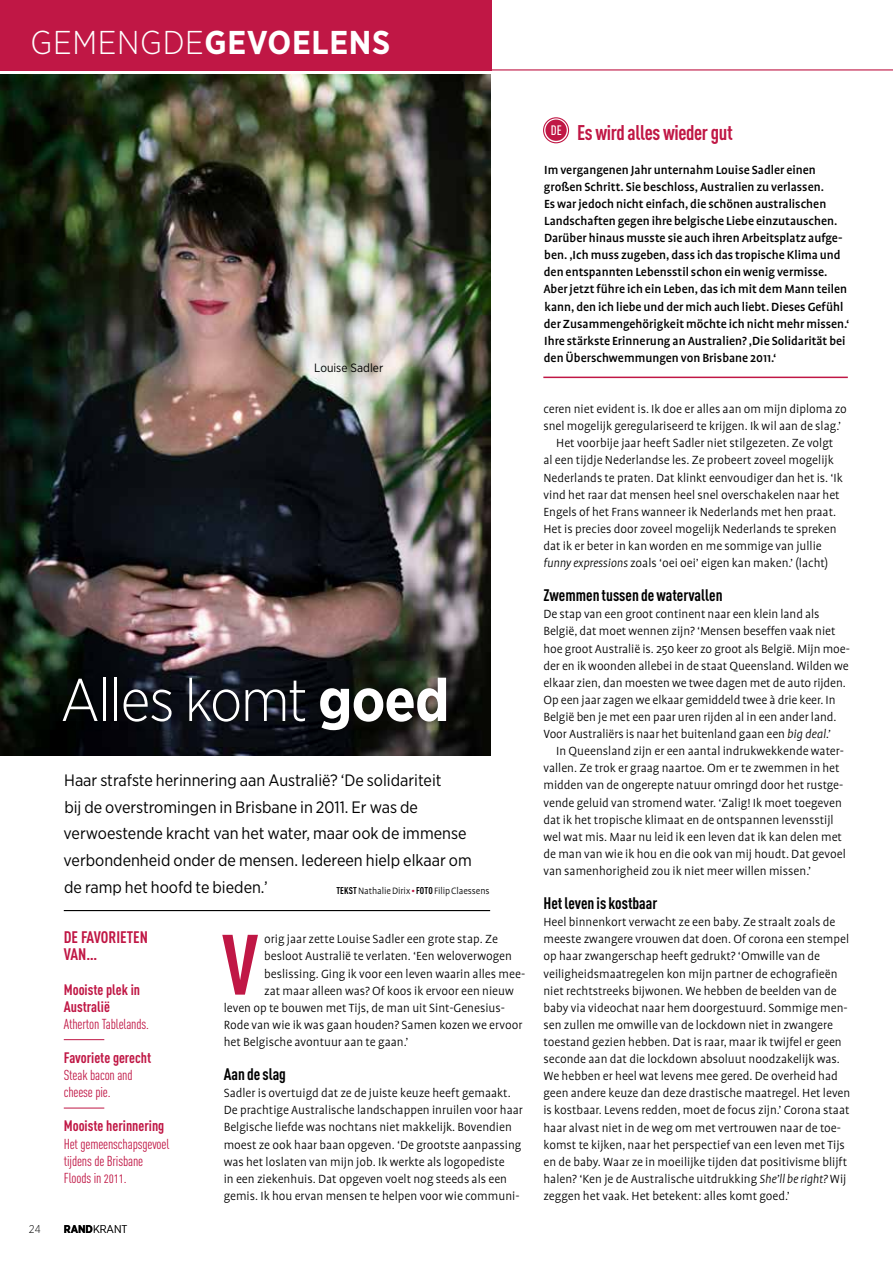
<style>
.page{position:relative;width:893px;height:1263px;background:#fff}
.page>*{position:absolute;margin:0;border:0;box-sizing:border-box;transform-origin:0 0}
.t1{font:700 condensed 84px "DINOT";color:#c01745}
.t2{font:300 60px "Gotham Narrow";letter-spacing:-.025em;color:#fff}
.t3{font:700 33px "Gotham Narrow";letter-spacing:.02em;color:#fff}
.t4{font:700 condensed 21px "DINOT";letter-spacing:-.02em;color:#c01745}
.t5{font:16.5px/27px "Gotham Narrow";color:#000}
.t6{font:700 condensed 16.5px "DINOT";color:#000}
.t7{font:700 condensed 16.5px/17.1px "DINOT";color:#c01745}
.t8{font:700 condensed 15px/17.1px "DINOT";color:#c01745}
.t9{font:condensed 14.25px/17.1px "DINOT";letter-spacing:-.01em;color:#c01745}
.t10{font:300 13.5px/17.1px "Profile";color:#000}
.t11{font:500 13.5px/17.1px "Profile";color:#000}
.t12{font:500 condensed 13.5px "DINOT";color:#fff}
.t13{font:12px "Gotham Narrow";color:#000}
.t14{font:300 11.25px "Gotham Narrow";color:#000}
.t15{font:300 10.5px "Profile";letter-spacing:-.01em;color:#000}
.s1{font-weight:300}
.s2{font-weight:700}
.s3{font-family:"DINOT";font-weight:700;font-stretch:condensed;font-size:9.75px}
.s4{font-family:"Profile SC";font-weight:400;color:#c01745}
.s5{font-style:italic}
</style>
<div class="page">
<div style="left:0;top:0;width:492px;height:70px;background:#c01745"></div>
<hr style="left:492px;top:69px;width:401px;height:2px;background:#c01745">
<hr style="left:64px;top:910px;width:426px;height:1px;background:#000">
<img style="left:0;top:75px;width:490px;height:680px">
<div style="left:54px;top:668px;width:403px;height:73px;background:#000;opacity:.5"></div>
<hr style="left:64px;top:1039px;width:40px;height:1px;background:#c01745">
<hr style="left:64px;top:1108px;width:40px;height:1px;background:#c01745">
<div style="left:543px;top:117px;width:26px;height:26px;border:1px solid #c01745;border-radius:50%"></div>
<div style="left:545px;top:120px;width:22px;height:21px;background:#c01745;border-radius:50%"></div>
<hr style="left:543px;top:377px;width:305px;height:1px;background:#c01745">
<h3 class="t3" style="left:31px;top:21px;width:361px"><span class="s1">GEMENGDE</span>GEVOELENS</h3>
<p class="t13" style="left:314px;top:360px;width:71px">Louise Sadler</p>
<h2 class="t2" style="left:60px;top:663px;width:391px">Alles komt <span class="s2">goed</span></h2>
<p class="t5" style="left:64px;top:766px;width:410px">Haar strafste herinnering aan Australië? ‘De solidariteit<br>bij de overstromingen in Brisbane in 2011. Er was de verwoestende kracht van het water, maar ook de immense verbondenheid onder de mensen. Iedereen hielp elkaar om de ramp het hoofd te bieden.’</p>
<p class="t15" style="left:336px;top:885px;width:155px"><span class="s3">TEKST</span> Nathalie Dirix <span class="s4">•</span><span class="s3">FOTO</span> Filip Claessens</p>
<p class="t7" style="left:64px;top:929px;width:86px">DE FAVORIETEN<br>VAN…</p>
<p class="t8" style="left:64px;top:980px;width:78px">Mooiste plek in<br>Australië</p>
<p class="t9" style="left:64px;top:1015px;width:87px">Atherton Tablelands.</p>
<p class="t8" style="left:64px;top:1049px;width:89px">Favoriete gerecht</p>
<p class="t9" style="left:64px;top:1066px;width:70px">Steak bacon and cheese pie.</p>
<p class="t8" style="left:64px;top:1117px;width:102px">Mooiste herinnering</p>
<p class="t9" style="left:64px;top:1135px;width:107px">Het gemeenschapsgevoel tijdens de Brisbane<br>Floods in 2011.</p>
<p class="t14" style="left:29px;top:1222px;width:13px">24</p>
<p class="t14" style="left:64px;top:1222px;width:65px"><span class="s2">RAND</span>KRANT</p>
<p class="t10" style="left:264px;top:931px;width:235px">orig jaar zette Louise Sadler een grote stap. Ze</p>
<p class="t10" style="left:264px;top:948px;width:249px">besloot Australië te verlaten. ‘Een weloverwogen</p>
<p class="t10" style="left:264px;top:965px;width:263px">beslissing. Ging ik voor een leven waarin alles mee-</p>
<p class="t10" style="left:264px;top:982px;width:251px">zat maar alleen was? Of koos ik ervoor een nieuw</p>
<p class="t10" style="left:224px;top:999px;width:283px">leven op te bouwen met Tijs, de man uit Sint-Genesius-</p>
<p class="t10" style="left:224px;top:1016px;width:300px">Rode van wie ik was gaan houden? Samen kozen we ervoor</p>
<p class="t10" style="left:224px;top:1033px;width:186px">het Belgische avontuur aan te gaan.’</p>
<p class="t6" style="left:224px;top:1064px;width:64px">Aan de slag</p>
<p class="t10" style="left:224px;top:1085px;width:301px">Sadler is overtuigd dat ze de juiste keuze heeft gemaakt.<br>De prachtige Australische landschappen inruilen voor haar Belgische liefde was nochtans niet makkelijk. Bovendien moest ze ook haar baan opgeven. ‘De grootste aanpassing was het loslaten van mijn job. Ik werkte als logopediste<br>in een ziekenhuis. Dat opgeven voelt nog steeds als een gemis. Ik hou ervan mensen te helpen voor wie communi-</p>
<h1 class="t1" style="left:222px;top:914px;width:38px">V</h1>
<h3 class="t4" style="left:577px;top:120px;width:157px">Es wird alles wieder gut</h3>
<p class="t11" style="left:543px;top:161px;width:308px">Im vergangenen Jahr unternahm Louise Sadler einen großen Schritt. Sie beschloss, Australien zu verlassen.<br>Eswar jedoch nicht einfach, die schönen australischen Landschaften gegen ihre belgische Liebe einzutauschen.<br>Darüber hinaus musste sie auch ihren Arbeitsplatz aufge&shy;ben. ‚Ich muss zugeben, dass ich das tropische Klima und den entspannten Lebensstil schon ein wenig vermisse.<br>Aberjetzt führe ich ein Leben, das ich mit dem Mann teilen kann, den ich liebe und der mich auch liebt. Dieses Gefühl der Zusammengehörigkeit möchte ich nicht mehr missen.‘ Ihre stärkste Erinnerung an Australien? ‚Die Solidarität bei den Überschwemmungen von Brisbane 2011.‘</p>
<p class="t12" style="left:551px;top:122px;width:13px">DE</p>
<p class="t10" style="left:543px;top:401px;width:305px">ceren niet evident is. Ik doe er alles aan om mijn diploma zo</p>
<p class="t10" style="left:543px;top:418px;width:299px">snel mogelijk geregulariseerd te krijgen. Ik wil aan de slag.’</p>
<p class="t10" style="left:556px;top:435px;width:279px">Het voorbije jaar heeft Sadler niet stilgezeten. Ze volgt</p>
<p class="t10" style="left:543px;top:452px;width:292px">al een tijdje Nederlandse les. Ze probeert zoveel mogelijk</p>
<p class="t10" style="left:543px;top:469px;width:301px">Nederlands te praten. Dat klinkt eenvoudiger dan het is. ‘Ik</p>
<p class="t10" style="left:543px;top:486px;width:298px">vind het raar dat mensen heel snel overschakelen naar het</p>
<p class="t10" style="left:543px;top:503px;width:294px">Engels of het Frans wanneer ik Nederlands met hen praat.</p>
<p class="t10" style="left:543px;top:520px;width:295px">Het is precies door zoveel mogelijk Nederlands te spreken</p>
<p class="t10" style="left:543px;top:537px;width:280px">dat ik er beter in kan worden en me sommige van jullie</p>
<p class="t10" style="left:543px;top:554px;width:286px"><span class="s5">funny expressions</span> zoals ‘oei oei’ eigen kan maken.’ (lacht)</p>
<p class="t6" style="left:543px;top:585px;width:181px">Zwemmen tussen de watervallen</p>
<p class="t10" style="left:543px;top:606px;width:308px">De stap van een groot continent naar een klein land als België, dat moet wennen zijn? ‘Mensen beseffen vaak niet hoe groot Australië is. 250 keer zo groot als België. Mijn moe&shy;der en ik woonden allebei in de staat Queensland. Wilden we elkaar zien, dan moesten we twee dagen met de auto rijden.<br>Op een jaar zagen we elkaar gemiddeld twee à drie keer. In België ben je met een paar uren rijden al in een ander land.<br>Voor Australiërs is naar het buitenland gaan een <span class="s5">big deal.’</span></p>
<p class="t10" style="left:543px;top:743px;width:304px;text-indent:13px">In Queensland zijn er een aantal indrukwekkende water&shy;vallen. Ze trok er graag naartoe. Om er te zwemmen in het midden van de ongerepte natuur omringd door het rustge&shy;vende geluid van stromend water. ‘Zalig! Ik moet toegeven dat ik het tropische klimaat en de ontspannen levensstijl wel wat mis. Maar nu leid ik een leven dat ik kan delen met de man van wie ik hou en die ook van mij houdt. Dat gevoel van samenhorigheid zou ik niet meer willen missen.’</p>
<p class="t6" style="left:543px;top:893px;width:115px">Het leven is kostbaar</p>
<p class="t10" style="left:543px;top:914px;width:308px">Heel binnenkort verwacht ze een baby. Ze straalt zoals de meeste zwangere vrouwen dat doen. Of corona een stempel op haar zwangerschap heeft gedrukt? ‘Omwille van de veiligheidsmaatregelen kon mijn partner de echografieën niet rechtstreeks bijwonen. We hebben de beelden van de baby via videochat naar hem doorgestuurd. Sommige men&shy;sen zullen me omwille van de lockdown niet in zwangere toestand gezien hebben. Dat is raar, maar ik twijfel er geen seconde aan dat die lockdown absoluut noodzakelijk was.<br>We hebben er heel wat levens mee gered. De overheid had geen andere keuze dan deze drastische maatregel. Het leven is kostbaar. Levens redden, moet de focus zijn.’ Corona staat haar alvast niet in de weg om met vertrouwen naar de toe&shy;komst te kijken, naar het perspectief van een leven met Tijs en de baby. Waar ze in moeilijke tijden dat positivisme blijft halen? ‘Ken je de Australische uitdrukking <span class="s5">She’ll be right?</span> Wij zeggen het vaak. Het betekent: alles komt goed.’</p>
</div>
